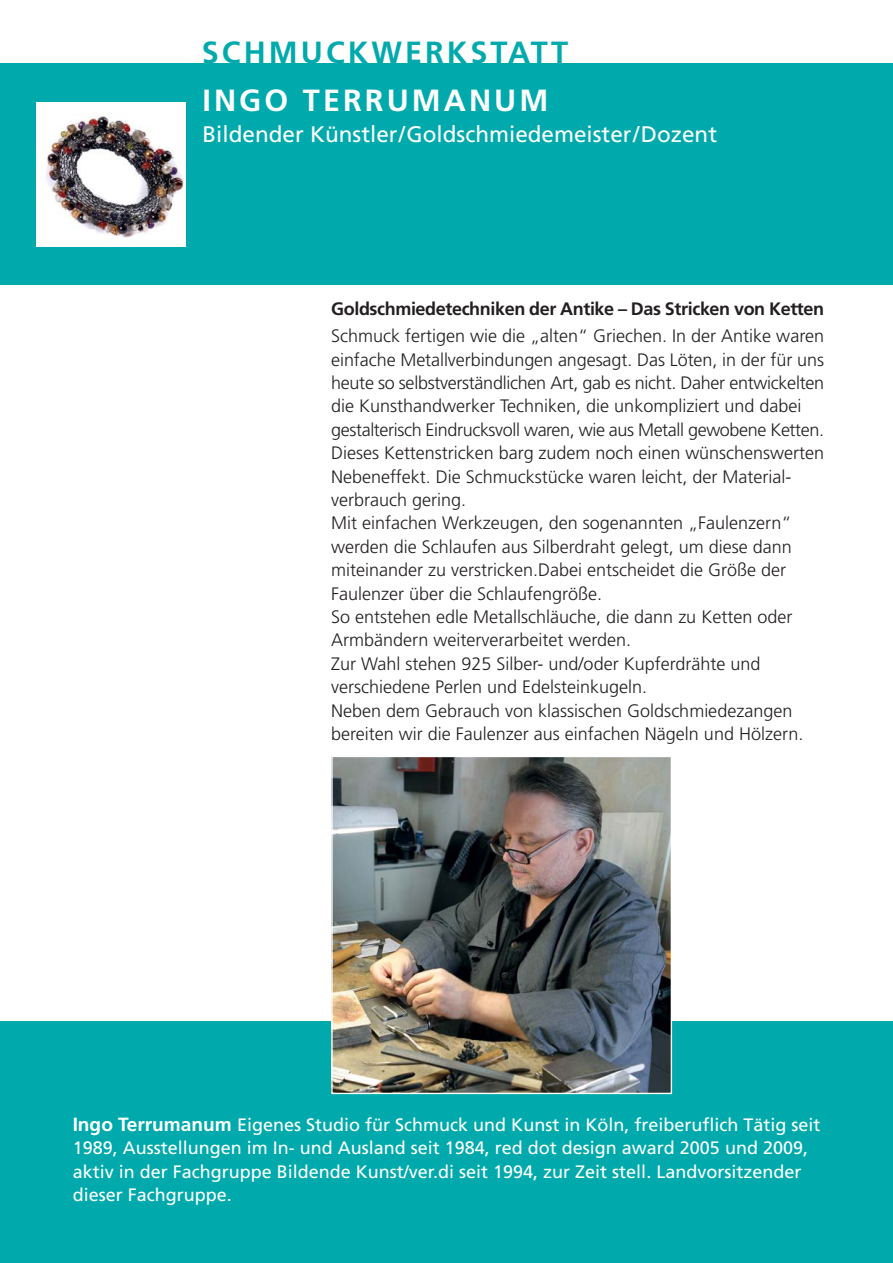
<style>
.page{position:relative;width:893px;height:1263px;background:#fff}
.page>*{position:absolute;margin:0;border:0;box-sizing:border-box;transform-origin:0 0}
.t1{font:700 30.6px "Frutiger";letter-spacing:.1em;color:#00aaac}
.t2{font:700 30.6px "Frutiger";letter-spacing:.1em;color:#fff}
.t3{font:22.5px "Frutiger";color:#fff}
.t4{font:300 18px/23.4px "Frutiger";color:#231f20}
.t5{font:18px/23.4px "Frutiger";color:#fff}
.t6{font:700 18px "Frutiger";letter-spacing:-.02em;color:#231f20}
.s1{font-weight:700;font-size:19.05px}
</style>
<div class="page">
<div style="left:0;top:1021px;width:893px;height:242px;background:#00aaac"></div>
<div style="left:0;top:63px;width:893px;height:221px;background:#00aaac"></div>
<img style="left:36px;top:102px;width:149px;height:144px">
<img style="left:333px;top:758px;width:337px;height:334px">
<div style="left:331px;top:756px;width:341px;height:338px;border:1px solid #fff"></div>
<h1 class="t1" style="left:202px;top:40px;width:368px">SCHMUCKWERKSTATT</h1>
<h1 class="t2" style="left:202px;top:88px;width:347px">INGO TERRUMANUM</h1>
<p class="t3" style="left:202px;top:125px;width:516px">Bildender Künstler/Goldschmiedemeister/Dozent</p>
<p class="t6" style="left:331px;top:301px;width:494px">Goldschmiedetechniken der Antike – Das Stricken von Ketten</p>
<p class="t4" style="left:331px;top:326px;width:494px">Schmuck fertigen wie die „alten“ Griechen. In der Antike waren einfache Metallverbindungen angesagt. Das Löten, in der für uns heute so selbstverständlichen Art, gab es nicht. Daher entwickelten die Kunsthandwerker Techniken, die unkompliziert und dabei gestalterisch Eindrucksvoll waren, wie aus Metall gewobene Ketten.<br>Dieses Kettenstricken barg zudem noch einen wünschenswerten Nebeneffekt. Die Schmuckstücke waren leicht, der Material&shy;verbrauch gering.<br>Mit einfachen Werkzeugen, den sogenannten „Faulenzern“ werden die Schlaufen aus Silberdraht gelegt, um diese dann miteinander zu verstricken.Dabei entscheidet die Größe der Faulenzer über die Schlaufengröße.<br>So entstehen edle Metallschläuche, die dann zu Ketten oder Armbändern weiterverarbeitet werden.<br>Zur Wahl stehen 925 Silber- und/oder Kupferdrähte und verschiedene Perlen und Edelsteinkugeln.<br>Neben dem Gebrauch von klassischen Goldschmiedezangen bereiten wir die Faulenzer aus einfachen Nägeln und Hölzern.</p>
<p class="t5" style="left:73px;top:1114px;width:749px"><span class="s1">Ingo Terrumanum</span> Eigenes Studio für Schmuck und Kunst in Köln, freiberuflich Tätig seit 1989, Ausstellungen im In- und Ausland seit 1984, red dot design award 2005 und 2009, aktiv in der Fachgruppe Bildende Kunst/ver.di seit 1994, zur Zeit stell. Landvorsitzender dieser Fachgruppe.</p>
</div>
